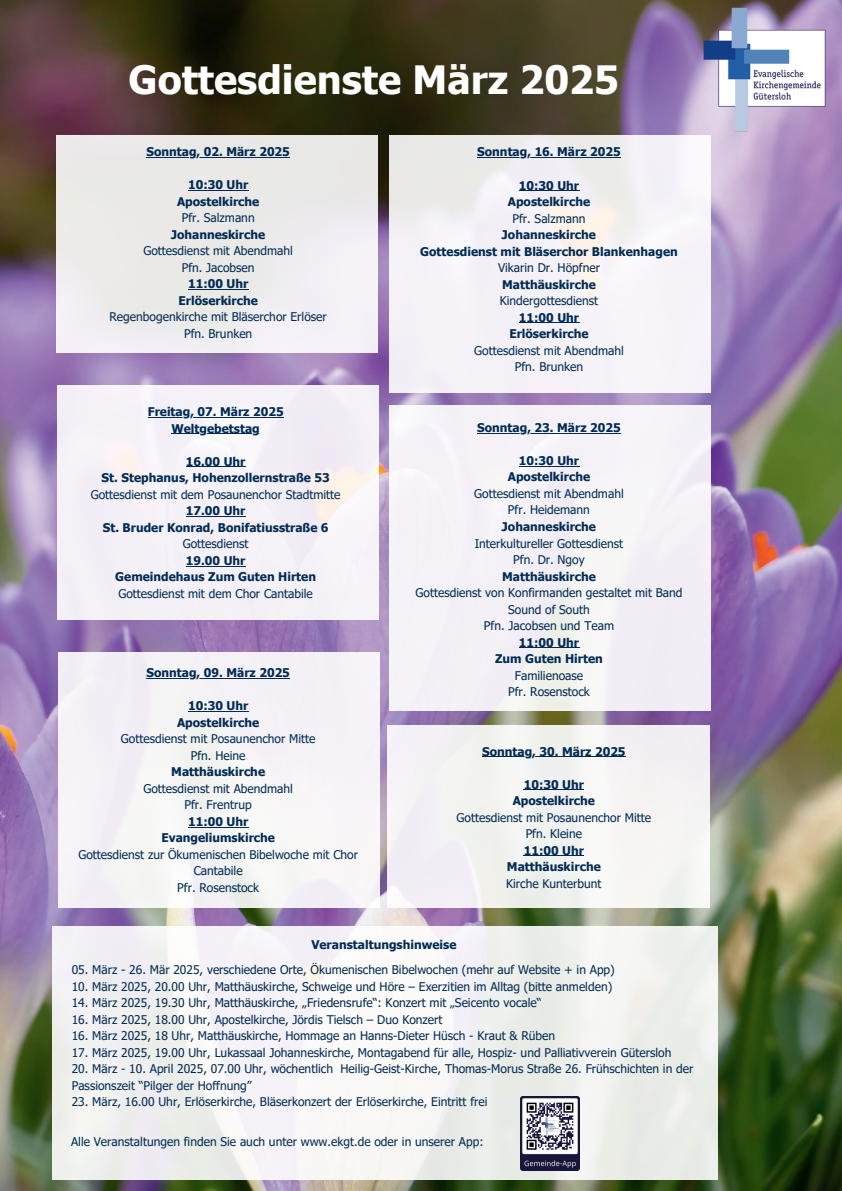
<style>
.page{position:relative;width:842px;height:1191px;background:#fff}
.page>*{position:absolute;margin:0;border:0;box-sizing:border-box;transform-origin:0 0}
.t1{font:700 39px "Tahoma";color:#fff}
.t2{font:12px/16.5px "Tahoma";color:#012b54;text-align:center}
.t3{font:700 12px/16.5px "Tahoma";color:#012b54;text-align:center}
</style>
<div class="page">
<img style="left:0;top:0;width:842px;height:1190px">
<img style="left:619px;top:0;width:223px;height:229px">
<div style="left:56px;top:135px;width:321px;height:217px;background:linear-gradient(to right,#ebeae7,#eeecef)"></div>
<div style="left:389px;top:135px;width:322px;height:257px;background:linear-gradient(to right,#f1eef1,#f7f4f8)"></div>
<div style="left:58px;top:652px;width:322px;height:255px;background:#f5f3f6"></div>
<div style="left:389px;top:405px;width:321px;height:306px;background:#f4f1f7"></div>
<div style="left:52px;top:925px;width:665px;height:253px;background:linear-gradient(to right,#f5f3f6,#eef0eb)"></div>
<img style="left:520px;top:1096px;width:60px;height:73px">
<hr style="left:146px;top:157px;width:144px;height:1px;background:#012b54">
<hr style="left:188px;top:190px;width:60px;height:1px;background:#012b54">
<hr style="left:188px;top:289px;width:60px;height:1px;background:#012b54">
<hr style="left:477px;top:157px;width:144px;height:1px;background:#012b54">
<hr style="left:519px;top:190px;width:60px;height:1px;background:#012b54">
<hr style="left:519px;top:322px;width:60px;height:1px;background:#012b54">
<hr style="left:146px;top:678px;width:144px;height:1px;background:#012b54">
<hr style="left:188px;top:711px;width:60px;height:1px;background:#012b54">
<hr style="left:188px;top:826px;width:60px;height:1px;background:#012b54">
<hr style="left:477px;top:432px;width:144px;height:1px;background:#012b54">
<hr style="left:519px;top:465px;width:60px;height:1px;background:#012b54">
<hr style="left:519px;top:647px;width:60px;height:1px;background:#012b54">
<div style="left:58px;top:385px;width:321px;height:235px;background:#f4f1f7"></div>
<hr style="left:148px;top:417px;width:136px;height:1px;background:#012b54">
<hr style="left:171px;top:433px;width:89px;height:1px;background:#012b54">
<hr style="left:186px;top:466px;width:59px;height:1px;background:#012b54">
<hr style="left:186px;top:516px;width:59px;height:1px;background:#012b54">
<hr style="left:186px;top:565px;width:59px;height:1px;background:#012b54">
<div style="left:387px;top:725px;width:323px;height:182px;background:#f3f2f3"></div>
<hr style="left:482px;top:756px;width:144px;height:1px;background:#012b54">
<hr style="left:524px;top:789px;width:60px;height:1px;background:#012b54">
<hr style="left:524px;top:855px;width:60px;height:1px;background:#012b54">
<h1 class="t1" style="left:129px;top:52px;width:492px">Gottesdienste März 2025</h1>
<p class="t3" style="left:146px;top:144px;width:145px">Sonntag, 02. März 2025</p>
<p class="t3" style="left:177px;top:177px;width:84px">10:30 Uhr<br>Apostelkirche</p>
<p class="t2" style="left:182px;top:210px;width:74px">Pfr. Salzmann</p>
<p class="t3" style="left:171px;top:227px;width:96px">Johanneskirche</p>
<p class="t2" style="left:143px;top:243px;width:151px">Gottesdienst mit Abendmahl<br>Pfn. Jacobsen</p>
<p class="t3" style="left:179px;top:276px;width:81px">11:00 Uhr<br>Erlöserkirche</p>
<p class="t2" style="left:110px;top:309px;width:219px">Regenbogenkirche mit Bläserchor Erlöser<br>Pfn. Brunken</p>
<p class="t3" style="left:148px;top:404px;width:138px">Freitag, 07. März 2025<br>Weltgebetstag</p>
<p class="t3" style="left:102px;top:453px;width:230px">16.00 Uhr<br>St. Stephanus, Hohenzollernstraße 53</p>
<p class="t2" style="left:91px;top:487px;width:251px">Gottesdienst mit dem Posaunenchor Stadtmitte</p>
<p class="t3" style="left:103px;top:503px;width:227px">17.00 Uhr<br>St. Bruder Konrad, Bonifatiusstraße 6</p>
<p class="t2" style="left:183px;top:536px;width:67px">Gottesdienst</p>
<p class="t3" style="left:115px;top:552px;width:202px">19.00 Uhr<br>Gemeindehaus Zum Guten Hirten</p>
<p class="t2" style="left:118px;top:586px;width:196px">Gottesdienst mit dem Chor Cantabile</p>
<p class="t3" style="left:146px;top:665px;width:145px">Sonntag, 09. März 2025</p>
<p class="t3" style="left:177px;top:698px;width:84px">10:30 Uhr<br>Apostelkirche</p>
<p class="t2" style="left:121px;top:731px;width:196px">Gottesdienst mit Posaunenchor Mitte<br>Pfn. Heine</p>
<p class="t3" style="left:171px;top:764px;width:95px">Matthäuskirche</p>
<p class="t2" style="left:143px;top:780px;width:151px">Gottesdienst mit Abendmahl<br>Pfr. Frentrup</p>
<p class="t3" style="left:161px;top:813px;width:115px">11:00 Uhr<br>Evangeliumskirche</p>
<p class="t2" style="left:78px;top:846px;width:281px">Gottesdienst zur Ökumenischen Bibelwoche mit Chor<br>Cantabile<br>Pfr. Rosenstock</p>
<p class="t3" style="left:477px;top:144px;width:145px">Sonntag, 16. März 2025</p>
<p class="t3" style="left:508px;top:177px;width:84px">10:30 Uhr<br>Apostelkirche</p>
<p class="t2" style="left:512px;top:210px;width:74px">Pfr. Salzmann</p>
<p class="t3" style="left:420px;top:227px;width:259px">Johanneskirche<br>Gottesdienst mit Bläserchor Blankenhagen</p>
<p class="t2" style="left:498px;top:260px;width:103px">Vikarin Dr. Höpfner</p>
<p class="t3" style="left:502px;top:276px;width:95px">Matthäuskirche</p>
<p class="t2" style="left:500px;top:293px;width:100px">Kindergottesdienst</p>
<p class="t3" style="left:509px;top:309px;width:81px">11:00 Uhr<br>Erlöserkirche</p>
<p class="t2" style="left:474px;top:342px;width:151px">Gottesdienst mit Abendmahl<br>Pfn. Brunken</p>
<p class="t3" style="left:477px;top:420px;width:145px">Sonntag, 23. März 2025</p>
<p class="t3" style="left:508px;top:453px;width:84px">10:30 Uhr<br>Apostelkirche</p>
<p class="t2" style="left:474px;top:486px;width:151px">Gottesdienst mit Abendmahl<br>Pfr. Heidemann</p>
<p class="t3" style="left:502px;top:519px;width:96px">Johanneskirche</p>
<p class="t2" style="left:475px;top:535px;width:150px">Interkultureller Gottesdienst<br>Pfn. Dr. Ngoy</p>
<p class="t3" style="left:502px;top:568px;width:95px">Matthäuskirche</p>
<p class="t2" style="left:415px;top:585px;width:269px">Gottesdienst von Konfirmanden gestaltet mit Band<br>Sound of South<br>Pfn. Jacobsen und Team</p>
<p class="t3" style="left:495px;top:634px;width:109px">11:00 Uhr<br>Zum Guten Hirten</p>
<p class="t2" style="left:508px;top:667px;width:83px">Familienoase<br>Pfr. Rosenstock</p>
<p class="t3" style="left:482px;top:743px;width:145px">Sonntag, 30. März 2025</p>
<p class="t3" style="left:513px;top:776px;width:84px">10:30 Uhr<br>Apostelkirche</p>
<p class="t2" style="left:457px;top:809px;width:196px">Gottesdienst mit Posaunenchor Mitte<br>Pfn. Kleine</p>
<p class="t3" style="left:507px;top:842px;width:95px">11:00 Uhr<br>Matthäuskirche</p>
<p class="t2" style="left:506px;top:875px;width:97px">Kirche Kunterbunt</p>
<p class="t3" style="left:311px;top:936px;width:147px">Veranstaltungshinweise</p>
<p class="t2" style="left:72px;top:962px;width:545px">05. März - 26. Mär 2025, verschiedene Orte, Ökumenischen Bibelwochen (mehr auf Website + in App)</p>
<p class="t2" style="left:72px;top:978px;width:542px">10. März 2025, 20.00 Uhr, Matthäuskirche, Schweige und Höre – Exerzitien im Alltag (bitte anmelden)</p>
<p class="t2" style="left:72px;top:995px;width:471px">14. März 2025, 19.30 Uhr, Matthäuskirche, „Friedensrufe“: Konzert mit „Seicento vocale“</p>
<p class="t2" style="left:72px;top:1011px;width:372px">16. März 2025, 18.00 Uhr, Apostelkirche, Jördis Tielsch – Duo Konzert</p>
<p class="t2" style="left:72px;top:1028px;width:485px">16. März 2025, 18 Uhr, Matthäuskirche, Hommage an Hanns-Dieter Hüsch - Kraut &amp; Rüben</p>
<p class="t2" style="left:72px;top:1044px;width:601px">17. März 2025, 19.00 Uhr, Lukassaal Johanneskirche, Montagabend für alle, Hospiz- und Palliativverein Gütersloh</p>
<p class="t2" style="left:72px;top:1061px;width:623px;text-align:left">20. März - 10. April 2025, 07.00 Uhr, wöchentlich Heilig-Geist-Kirche, Thomas-Morus Straße 26. Frühschichten in der<br>Passionszeit “Pilger der Hoffnung”</p>
<p class="t2" style="left:72px;top:1094px;width:417px">23. März, 16.00 Uhr, Erlöserkirche, Bläserkonzert der Erlöserkirche, Eintritt frei</p>
<p class="t2" style="left:71px;top:1133px;width:414px">Alle Veranstaltungen finden Sie auch unter www.ekgt.de oder in unserer App:</p>
</div>
